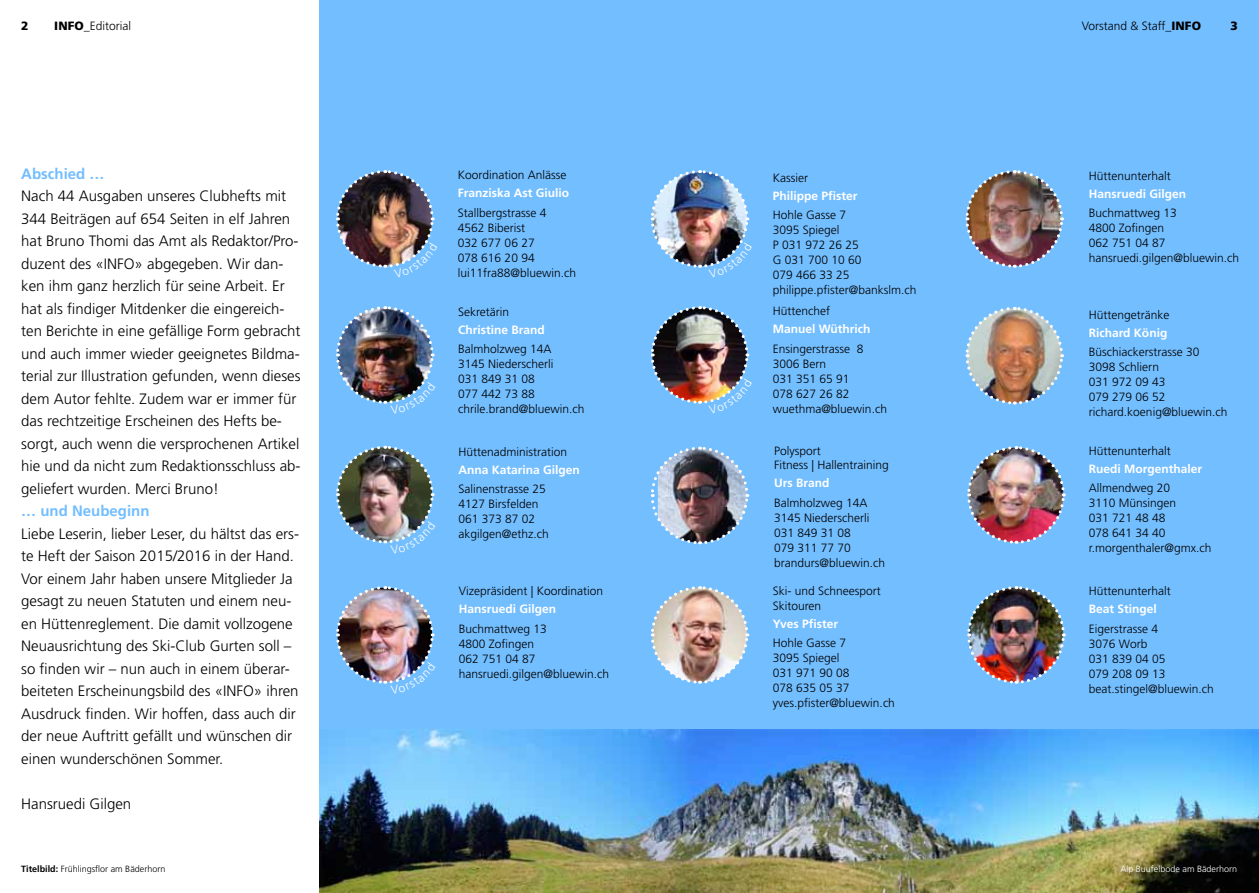
<style>
.page{position:relative;width:1259px;height:893px;background:#fff}
.page>*{position:absolute;margin:0;border:0;box-sizing:border-box;transform-origin:0 0}
.t1{font:300 15px/22.5px "Frutiger LT Std";color:#000}
.t2{font:700 15px "Frutiger LT Std";color:#73beff}
.t3{font:300 12px/15px "Frutiger LT Std";color:#000}
.t4{font:700 12px "Frutiger LT Std";color:#fff}
.t5{font:900 12px "Frutiger LT Std";color:#000}
.t6{font:300 9px "Frutiger LT Std";color:#000}
.t7{font:300 9px "Frutiger LT Std";color:#fff}
.s1{font-weight:900}
.s2{font-weight:700}
</style>
<div class="page">
<div style="left:319px;top:0;width:940px;height:893px;background:#73beff"></div>
<img style="left:965px;top:170px;width:99px;height:98px">
<img style="left:967px;top:446px;width:99px;height:98px">
<img style="left:967px;top:586px;width:99px;height:98px">
<img style="left:965px;top:306px;width:99px;height:99px">
<img style="left:650px;top:446px;width:100px;height:99px">
<img style="left:650px;top:586px;width:100px;height:98px">
<img style="left:319px;top:729px;width:940px;height:164px">
<img style="left:336px;top:170px;width:99px;height:98px">
<img style="left:650px;top:170px;width:100px;height:98px">
<img style="left:336px;top:306px;width:99px;height:98px">
<img style="left:651px;top:306px;width:99px;height:98px">
<img style="left:336px;top:445px;width:99px;height:99px">
<img style="left:336px;top:586px;width:99px;height:98px">
<p class="t5" style="left:21px;top:19px;width:9px">2</p>
<p class="t3" style="left:54px;top:19px;width:78px"><span class="s1">INFO</span>_Editorial</p>
<p class="t3" style="left:1081px;top:19px;width:121px">Vorstand &amp; Staff_<span class="s1">INFO</span></p>
<p class="t5" style="left:1230px;top:19px;width:9px">3</p>
<p class="t2" style="left:21px;top:165px;width:85px">Abschied …</p>
<p class="t1" style="left:21px;top:185px;width:281px">Nach 44 Ausgaben unseres Clubhefts mit 344 Beiträgen auf 654 Seiten in elf Jahren hat Bruno Thomi das Amt als Redaktor/Pro&shy;duzent des «INFO» abgegeben. Wir dan&shy;ken ihm ganz herzlich für seine Arbeit. Er hat als findiger Mitdenker die eingereich&shy;ten Berichte in eine gefällige Form gebracht und auch immer wieder geeignetes Bildma&shy;terial zur Illustration gefunden, wenn dieses dem Autor fehlte. Zudem war er immer für das rechtzeitige Erscheinen des Hefts be&shy;sorgt, auch wenn die versprochenen Artikel hie und da nicht zum Redaktionsschluss ab&shy;geliefert wurden. Merci Bruno!</p>
<p class="t2" style="left:21px;top:502px;width:130px">… und Neubeginn</p>
<p class="t1" style="left:21px;top:523px;width:279px">Liebe Leserin, lieber Leser, du hältst das ers&shy;te Heft der Saison 2015/2016 in der Hand.<br>Vor einem Jahr haben unsere Mitglieder Ja gesagt zu neuen Statuten und einem neu&shy;en Hüttenreglement. Die damit vollzogene Neuausrichtung des Ski-Club Gurten soll – so finden wir – nun auch in einem überar&shy;beiteten Erscheinungsbild des «INFO» ihren Ausdruck finden. Wir hoffen, dass auch dir der neue Auftritt gefällt und wünschen dir einen wunderschönen Sommer.</p>
<p class="t1" style="left:21px;top:793px;width:112px">Hansruedi Gilgen</p>
<p class="t6" style="left:21px;top:863px;width:146px"><span class="s2">Titelbild:</span> Frühlingsflor am Bäderhorn</p>
<p class="t3" style="left:458px;top:168px;width:110px">Koordination Anlässe</p>
<p class="t4" style="left:458px;top:186px;width:113px">Franziska Ast Giulio</p>
<p class="t3" style="left:458px;top:205px;width:120px">Stallbergstrasse 4<br>4562 Biberist<br>032 677 06 27<br>078 616 20 94 lui11fra88@bluewin.ch</p>
<p class="t3" style="left:458px;top:304px;width:53px">Sekretärin</p>
<p class="t4" style="left:458px;top:323px;width:88px">Christine Brand</p>
<p class="t3" style="left:458px;top:342px;width:128px">Balmholzweg 14A<br>3145 Niederscherli<br>031 849 31 08<br>077 442 73 88 chrile.brand@bluewin.ch</p>
<p class="t3" style="left:458px;top:444px;width:110px">Hüttenadministration</p>
<p class="t4" style="left:458px;top:462px;width:123px">Anna Katarina Gilgen</p>
<p class="t3" style="left:458px;top:482px;width:92px">Salinenstrasse 25<br>4127 Birsfelden<br>061 373 87 02 akgilgen@ethz.ch</p>
<p class="t3" style="left:459px;top:584px;width:146px">Vizepräsident | Koordination</p>
<p class="t4" style="left:459px;top:602px;width:99px">Hansruedi Gilgen</p>
<p class="t3" style="left:459px;top:621px;width:152px">Buchmattweg 13<br>4800 Zofingen<br>062 751 04 87 hansruedi.gilgen@bluewin.ch</p>
<p class="t3" style="left:772px;top:170px;width:37px">Kassier</p>
<p class="t4" style="left:772px;top:189px;width:86px">Philippe Pfister</p>
<p class="t3" style="left:772px;top:208px;width:145px">Hohle Gasse 7<br>3095 Spiegel<br>P 031 972 26 25<br>G 031 700 10 60<br>079 466 33 25 philippe.pfister@bankslm.ch</p>
<p class="t3" style="left:772px;top:304px;width:59px">Hüttenchef</p>
<p class="t4" style="left:772px;top:322px;width:99px">Manuel Wüthrich</p>
<p class="t3" style="left:772px;top:341px;width:116px">Ensingerstrasse 8<br>3006 Bern<br>031 351 65 91<br>078 627 26 82 wuethma@bluewin.ch</p>
<p class="t3" style="left:774px;top:444px;width:116px;line-height:14.4px">Polysport<br>Fitness | Hallentraining</p>
<p class="t4" style="left:774px;top:476px;width:57px">Urs Brand</p>
<p class="t3" style="left:774px;top:495px;width:112px">Balmholzweg 14A<br>3145 Niederscherli<br>031 849 31 08<br>079 311 77 70 brandurs@bluewin.ch</p>
<p class="t3" style="left:772px;top:584px;width:110px;line-height:14.4px">Ski- und Schneesport<br>Skitouren</p>
<p class="t4" style="left:772px;top:616px;width:67px">Yves Pfister</p>
<p class="t3" style="left:772px;top:636px;width:124px">Hohle Gasse 7<br>3095 Spiegel<br>031 971 90 08<br>078 635 05 37 yves.pfister@bluewin.ch</p>
<p class="t3" style="left:1088px;top:168px;width:84px">Hüttenunterhalt</p>
<p class="t4" style="left:1088px;top:187px;width:99px">Hansruedi Gilgen</p>
<p class="t3" style="left:1088px;top:206px;width:152px">Buchmattweg 13<br>4800 Zofingen<br>062 751 04 87 hansruedi.gilgen@bluewin.ch</p>
<p class="t3" style="left:1088px;top:307px;width:82px">Hüttengetränke</p>
<p class="t4" style="left:1088px;top:325px;width:80px">Richard König</p>
<p class="t3" style="left:1088px;top:345px;width:140px">Büschiackerstrasse 30<br>3098 Schliern<br>031 972 09 43<br>079 279 06 52 richard.koenig@bluewin.ch</p>
<p class="t3" style="left:1088px;top:443px;width:84px">Hüttenunterhalt</p>
<p class="t4" style="left:1088px;top:462px;width:115px">Ruedi Morgenthaler</p>
<p class="t3" style="left:1088px;top:481px;width:124px">Allmendweg 20<br>3110 Münsingen<br>031 721 48 48<br>078 641 34 40 r.morgenthaler@gmx.ch</p>
<p class="t3" style="left:1088px;top:584px;width:84px">Hüttenunterhalt</p>
<p class="t4" style="left:1088px;top:602px;width:70px">Beat Stingel</p>
<p class="t3" style="left:1088px;top:621px;width:126px">Eigerstrasse 4<br>3076 Worb<br>031 839 04 05<br>079 208 09 13 beat.stingel@bluewin.ch</p>
<p class="t7" style="left:1120px;top:863px;width:118px">Alp Buufelbode am Bäderhorn</p>
</div>
